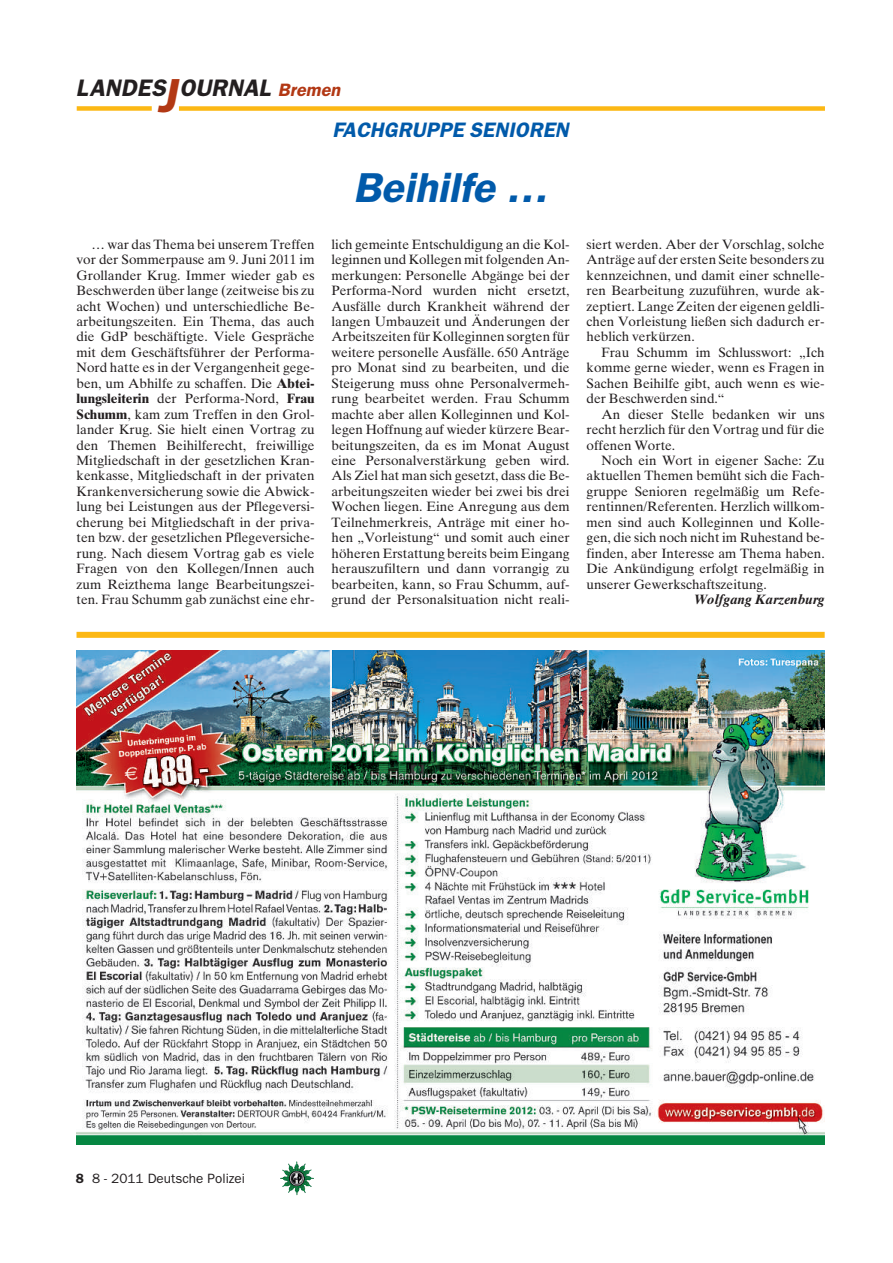
<style>
.page{position:relative;width:893px;height:1263px;background:#fff}
.page>*{position:absolute;margin:0;border:0;box-sizing:border-box;transform-origin:0 0}
.t1{font:42px "Franklin Gothic Demi Oblique OV TQVGMB";color:#015aaa}
.t2{font:24px "Franklin Gothic Demi Oblique OV TQVGMB";letter-spacing:.005em;color:#231f20}
.t3{font:21px "Franklin Gothic Demi Oblique OV TQVGMB";letter-spacing:.005em;color:#015aaa}
.t4{font:13.5px/15.5px "Times Ten Roman OV OQVGMB";color:#231f20;text-align:justify}
.t5{font:13.5px "Times Ten Bold OV QQVGMB";color:#231f20}
.t6{font:13.5px "Franklin Gothic Book OV LQVGMB";color:#231f20}
.t7{font:13.5px "Times Ten Bold Italic OV RQVGMB";color:#231f20}
.s1{font-size:48px;color:#b23814}
.s2{font-size:18px;color:#b23814}
.s3{font-family:"Times Ten Bold OV QQVGMB"}
.s4{font-family:"Times Ten Roman OV OQVGMB"}
.s5{font-family:"Franklin Gothic Demi OV MQVGMB"}
</style>
<div class="page">
<img style="left:282px;top:1163px;width:32px;height:32px">
<div style="left:77px;top:106px;width:75px;height:5px;background:#fcb814"></div>
<div style="left:179px;top:106px;width:646px;height:5px;background:#fcb814"></div>
<div style="left:77px;top:632px;width:748px;height:6px;background:#fcb814"></div>
<img style="left:77px;top:650px;width:748px;height:494px">
<h2 class="t2" style="left:76px;top:79px;width:266px">LANDES<span class="s1">J</span>OURNAL <span class="s2">Bremen</span></h2>
<h3 class="t3" style="left:332px;top:121px;width:238px">FACHGRUPPE SENIOREN</h3>
<p class="t4" style="left:77px;top:238px;width:240px;text-indent:15px">… war das Thema bei unserem Treffen vor der Sommerpause am 9. Juni 2011 im Grollander Krug. Immer wieder gab es Beschwerden über lange (zeitweise bis zu acht Wochen) und unterschiedliche Be&shy;arbeitungszeiten. Ein Thema, das auch die GdP beschäftigte. Viele Gespräche mit dem Geschäftsführer der Performa-Nord hatte es in der Vergangenheit gege&shy;ben, um Abhilfe zu schaffen. Die <span class="s3">Abtei-</span></p>
<p class="t5" style="left:77px;top:393px;width:240px">lungsleiterin <span class="s4">der Performa-Nord,</span> Frau</p>
<p class="t4" style="left:77px;top:408px;width:240px"><span class="s3">Schumm</span>, kam zum Treffen in den Grol&shy;lander Krug. Sie hielt einen Vortrag zu den Themen Beihilferecht, freiwillige Mitgliedschaft in der gesetzlichen Kran&shy;kenkasse, Mitgliedschaft in der privaten Krankenversicherung sowie die Abwick&shy;lung bei Leistungen aus der Pflegeversi&shy;cherung bei Mitgliedschaft in der priva&shy;ten bzw. der gesetzlichen Pflegeversiche&shy;rung. Nach diesem Vortrag gab es viele Fragen von den Kollegen/Innen auch zum Reizthema lange Bearbeitungszei&shy;ten. Frau Schumm gab zunächst eine ehr-</p>
<h1 class="t1" style="left:353px;top:172px;width:196px">Beihilfe …</h1>
<p class="t4" style="left:332px;top:238px;width:240px">lich gemeinte Entschuldigung an die Kol&shy;leginnen und Kollegen mit folgenden An&shy;merkungen: Personelle Abgänge bei der Performa-Nord wurden nicht ersetzt, Ausfälle durch Krankheit während der langen Umbauzeit und Änderungen der Arbeitszeiten für Kolleginnen sorgten für weitere personelle Ausfälle. 650 Anträge pro Monat sind zu bearbeiten, und die Steigerung muss ohne Personalvermeh&shy;rung bearbeitet werden. Frau Schumm machte aber allen Kolleginnen und Kol&shy;legen Hoffnung auf wieder kürzere Bear&shy;beitungszeiten, da es im Monat August eine Personalverstärkung geben wird.<br>Als Ziel hat man sich gesetzt, dass die Be&shy;arbeitungszeiten wieder bei zwei bis drei Wochen liegen. Eine Anregung aus dem Teilnehmerkreis, Anträge mit einer ho&shy;hen „Vorleistung“ und somit auch einer höheren Erstattung bereits beim Eingang herauszufiltern und dann vorrangig zu bearbeiten, kann, so Frau Schumm, auf&shy;grund der Personalsituation nicht reali-</p>
<p class="t4" style="left:587px;top:238px;width:240px">siert werden. Aber der Vorschlag, solche Anträge auf der ersten Seite besonders zu kennzeichnen, und damit einer schnelle&shy;ren Bearbeitung zuzuführen, wurde ak&shy;zeptiert. Lange Zeiten der eigenen geldli&shy;chen Vorleistung ließen sich dadurch er&shy;heblich verkürzen.</p>
<p class="t4" style="left:587px;top:346px;width:240px;text-indent:15px">Frau Schumm im Schlusswort: „Ich komme gerne wieder, wenn es Fragen in Sachen Beihilfe gibt, auch wenn es wie&shy;der Beschwerden sind.“</p>
<p class="t4" style="left:587px;top:408px;width:240px;text-indent:15px">An dieser Stelle bedanken wir uns recht herzlich für den Vortrag und für die offenen Worte.</p>
<p class="t4" style="left:587px;top:454px;width:240px;text-indent:15px">Noch ein Wort in eigener Sache: Zu aktuellen Themen bemüht sich die Fach&shy;gruppe Senioren regelmäßig um Refe&shy;rentinnen/Referenten. Herzlich willkom&shy;men sind auch Kolleginnen und Kolle&shy;gen, die sich noch nicht im Ruhestand be&shy;finden, aber Interesse am Thema haben.<br>Die Ankündigung erfolgt regelmäßig in unserer Gewerkschaftszeitung.</p>
<p class="t7" style="left:694px;top:594px;width:132px">Wolfgang Karzenburg</p>
<p class="t6" style="left:76px;top:1173px;width:171px"><span class="s5">8</span> 8 - 2011 Deutsche Polizei</p>
</div>
